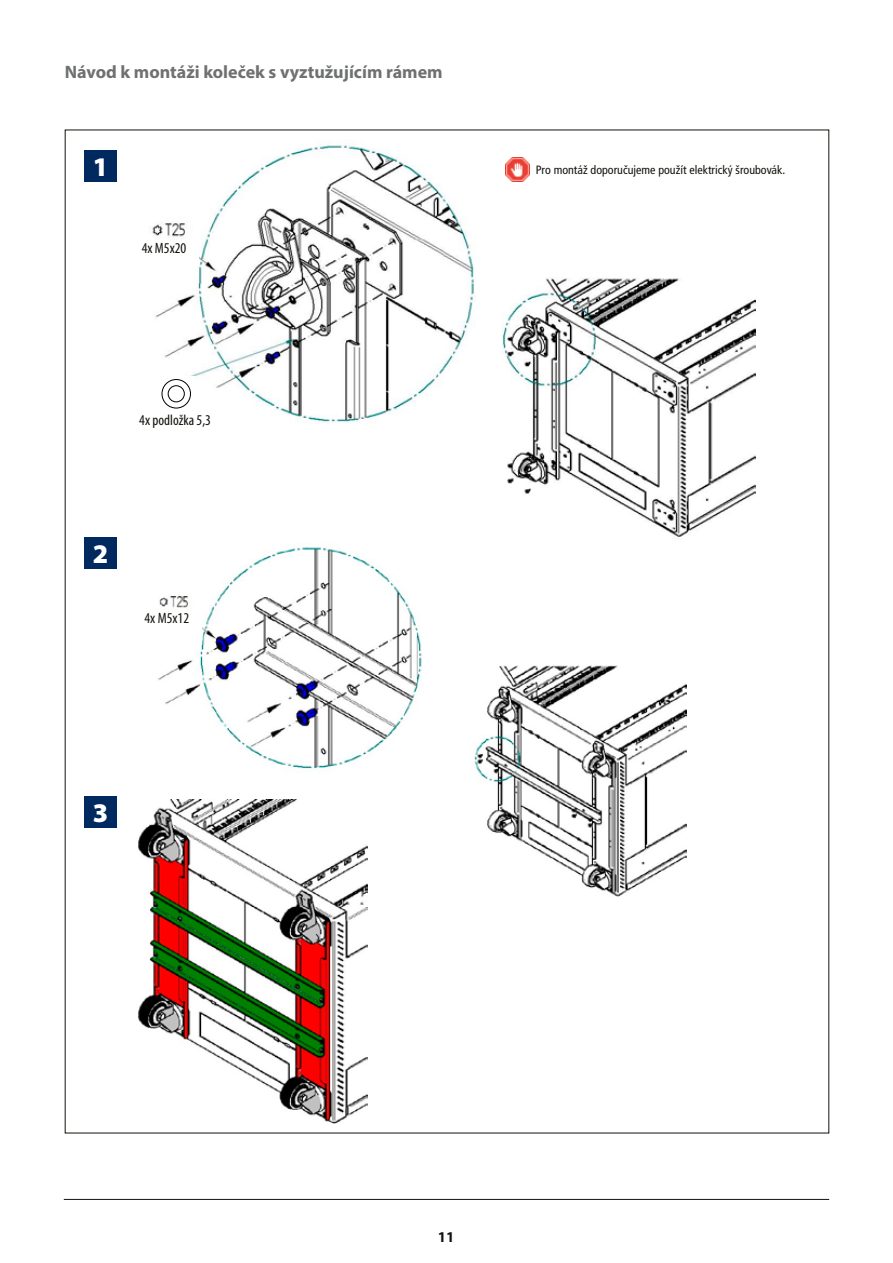
<style>
.page{position:relative;width:893px;height:1263px;background:#fff}
.page>*{position:absolute;margin:0;border:0;box-sizing:border-box;transform-origin:0 0}
.t1{font:900 27px "Myriad Pro";color:#fff}
.t2{font:700 18px "Myriad Pro";color:#6f7070}
.t3{font:condensed 15px "Myriad Pro";color:#12120d}
.t4{font:700 15px "Myriad Pro";color:#12120d}
.t5{font:condensed 12px "Frutiger LT Com";color:#12120d}
</style>
<div class="page">
<hr style="left:64px;top:1199px;width:765px;height:1px;background:#12120d">
<img style="left:158px;top:547px;width:529px;height:350px">
<img style="left:138px;top:799px;width:230px;height:324px">
<img style="left:152px;top:143px;width:603px;height:394px">
<div style="left:84px;top:150px;width:33px;height:32px;background:#002a5f"></div>
<div style="left:84px;top:537px;width:33px;height:32px;background:#002a5f"></div>
<div style="left:84px;top:796px;width:33px;height:32px;background:#002a5f"></div>
<img style="left:505px;top:157px;width:24px;height:25px">
<svg style="left:157px;top:376px;width:38px;height:36px"></svg>
<div style="left:162px;top:379px;width:29px;height:29px;border:1px solid #000;border-radius:50%"></div>
<div style="left:168px;top:385px;width:17px;height:17px;border:1px solid #000;border-radius:50%"></div>
<div style="left:132px;top:612px;width:69px;height:18px;background:#fff"></div>
<div style="left:130px;top:242px;width:68px;height:24px;background:#fff"></div>
<div style="left:130px;top:412px;width:91px;height:25px;background:#fff"></div>
<div style="left:139px;top:414px;width:101px;height:36px;background:#fff"></div>
<h2 class="t2" style="left:65px;top:60px;width:379px">Návod k montáži koleček s vyztužujícím rámem</h2>
<h1 class="t1" style="left:93px;top:149px;width:17px">1</h1>
<p class="t3" style="left:142px;top:239px;width:46px">4x M5x20</p>
<p class="t3" style="left:139px;top:411px;width:73px">4x podložka 5,3</p>
<h1 class="t1" style="left:93px;top:536px;width:17px">2</h1>
<p class="t3" style="left:145px;top:609px;width:46px">4x M5x12</p>
<h1 class="t1" style="left:93px;top:795px;width:17px">3</h1>
<p class="t5" style="left:536px;top:163px;width:251px">Pro montáž doporučujeme použít elektrický šroubovák.</p>
<p class="t4" style="left:438px;top:1227px;width:18px">11</p>
</div>
